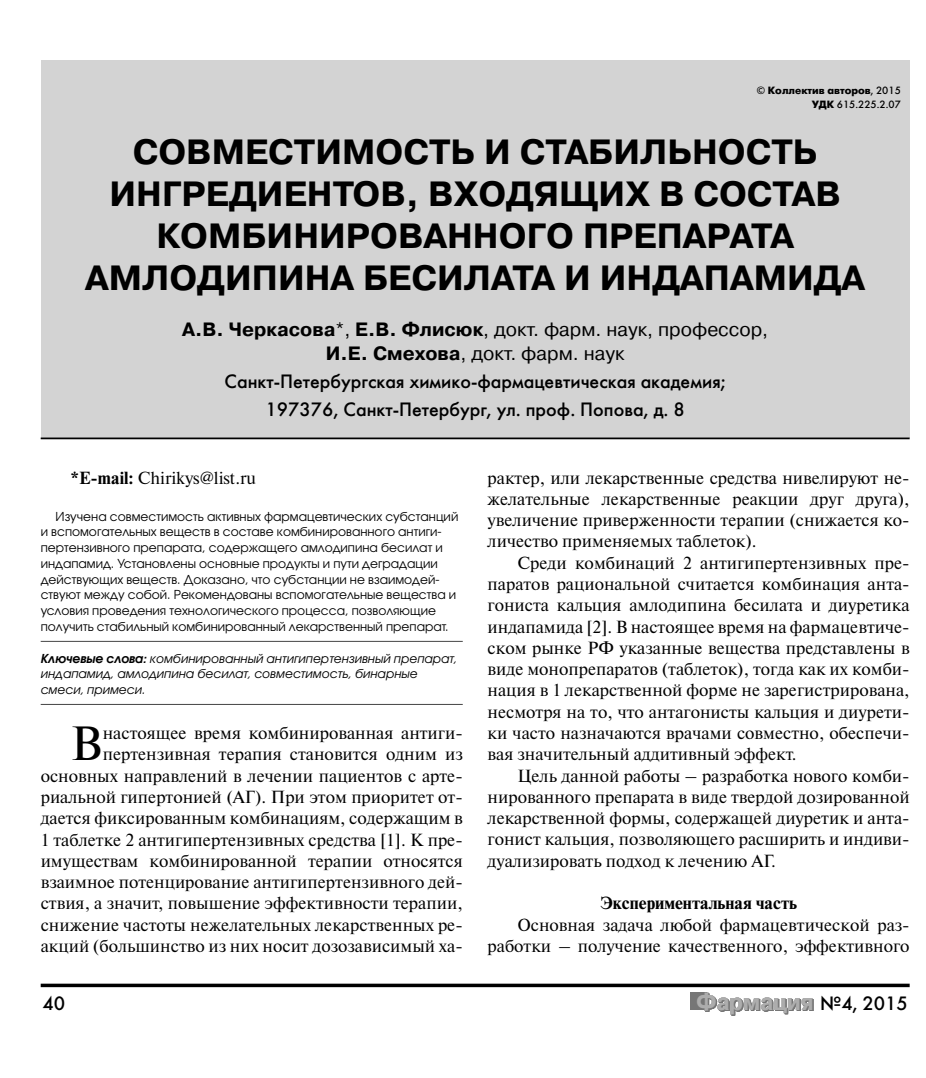
<style>
.page{position:relative;width:926px;height:1078px;background:#fff}
.page>*{position:absolute;margin:0;border:0;box-sizing:border-box;transform-origin:0 0}
.t1{font:47.95px "Newton C";color:#000}
.t2{font:700 35px/42px "Pragmatica C";color:#000;text-align:center}
.t3{font:700 23.62px "Pragmatica C";color:#767676;scale:.9 1}
.t4{font:19.25px/28px "Futura Futuris C";color:#000;text-align:center}
.t5{font:19.25px/24.5px "Pragmatica C";color:#000;text-align:center}
.t6{font:17.5px/21.3px "Newton C";color:#000;text-align:justify}
.t7{font:700 17.5px "Newton C";color:#000}
.t8{font:12.25px/15.8px "Avant Garde Gothic C";color:#000}
.t9{font:italic 12.25px/15.8px "Avant Garde Gothic C";color:#000}
.t10{font:700 10.5px/14px "Futura Futuris C";color:#000;text-align:right}
.s1{font-weight:400}
.s2{font-weight:700}
</style>
<div class="page">
<hr style="left:41px;top:983px;width:868px;height:3px;background:#000">
<div style="left:690px;top:991px;width:16px;height:18px;background:#767676"></div>
<hr style="left:41px;top:640px;width:421px;height:1px;background:#444">
<hr style="left:41px;top:703px;width:421px;height:1px;background:#444">
<div style="left:41px;top:60px;width:868px;height:377px;background:#d3d3d3"></div>
<hr style="left:41px;top:437px;width:868px;height:2px;background:#000">
<p class="t10" style="left:756px;top:84px;width:145px"><span class="s1">©</span> Коллектив авторов<span class="s1">, 2015<br></span>УДК <span class="s1">615.225.2.07</span></p>
<h2 class="t2" style="left:85px;top:133px;width:781px">СОВМЕСТИМОСТЬ И СТАБИЛЬНОСТЬ<br>ИНГРЕДИЕНТОВ, ВХОДЯЩИХ В СОСТАВ<br>КОМБИНИРОВАННОГО ПРЕПАРАТА<br>АМЛОДИПИНА БЕСИЛАТА И ИНДАПАМИДА</h2>
<p class="t5" style="left:182px;top:318px;width:587px"><span class="s2">А.В. Черкасова</span>*, <span class="s2">Е.В. Флисюк</span>, докт. фарм. наук, профессор,<br><span class="s2">И.Е. Смехова</span>, докт. фарм. наук</p>
<p class="t4" style="left:224px;top:369px;width:502px">Санкт-Петербургская химико-фармацевтическая академия;<br>197376, Санкт-Петербург, ул. проф. Попова, д. 8</p>
<p class="t6" style="left:70px;top:468px;width:187px"><span class="s2">*E-mail:</span> Chirikys@list.ru</p>
<p class="t8" style="left:41px;top:509px;width:419px;text-indent:15px">Изучена совместимость активных фармацевтических субстанций и вспомогательных веществ в составе комбинированного антиги&shy;пертензивного препарата, содержащего амлодипина бесилат и индапамид. Установлены основные продукты и пути деградации действующих веществ. Доказано, что субстанции не взаимодей&shy;ствуют между собой. Рекомендованы вспомогательные вещества и условия проведения технологического процесса, позволяющие получить стабильный комбинированный лекарственный препарат.</p>
<p class="t9" style="left:41px;top:651px;width:418px"><span class="s2">Ключевые слова:</span> комбинированный антигипертензивный препарат, индапамид, амлодипина бесилат, совместимость, бинарные смеси, примеси.</p>
<h1 class="t1" style="left:70px;top:726px;width:34px">В</h1>
<p class="t6" style="left:41px;top:723px;width:423px;text-align:right">настоящее время комбинированная антиги&shy;пертензивная терапия становится одним из основных направлений в лечении пациентов с арте&shy;риальной гипертонией (АГ). При этом приоритет от&shy;дается фиксированным комбинациям, содержащим в 1 таблетке 2 антигипертензивных средства [1]. К пре&shy;имуществам комбинированной терапии относятся взаимное потенцирование антигипертензивного дей&shy;ствия, а значит, повышение эффективности терапии, снижение частоты нежелательных лекарственных ре&shy;акций (большинство из них носит дозозависимый ха-</p>
<p class="t6" style="left:487px;top:468px;width:423px">рактер, или лекарственные средства нивелируют не&shy;желательные лекарственные реакции друг друга), увеличение приверженности терапии (снижается ко&shy;личество применяемых таблеток).</p>
<p class="t6" style="left:487px;top:553px;width:423px;text-indent:30px">Среди комбинаций 2 антигипертензивных пре&shy;паратов рациональной считается комбинация анта&shy;гониста кальция амлодипина бесилата и диуретика индапамида [2]. В настоящее время на фармацевтиче&shy;ском рынке РФ указанные вещества представлены в виде монопрепаратов (таблеток), тогда как их комби&shy;нация в 1 лекарственной форме не зарегистрирована, несмотря на то, что антагонисты кальция и диурети&shy;ки часто назначаются врачами совместно, обеспечи&shy;вая значительный аддитивный эффект.</p>
<p class="t6" style="left:487px;top:766px;width:423px;text-indent:30px">Цель данной работы – разработка нового комби&shy;нированного препарата в виде твердой дозированной лекарственной формы, содержащей диуретик и анта&shy;гонист кальция, позволяющего расширить и индиви&shy;дуализировать подход к лечению АГ.</p>
<p class="t7" style="left:600px;top:896px;width:198px">Экспериментальная часть</p>
<p class="t6" style="left:487px;top:914px;width:423px;text-align:right">Основная задача любой фармацевтической раз&shy;работки – получение качественного, эффективного</p>
<h3 class="t3" style="left:697px;top:993px;width:131px">Фармация</h3>
<p class="t4" style="left:42px;top:990px;width:24px">40</p>
<p class="t4" style="left:819px;top:990px;width:89px">№4, 2015</p>
</div>
